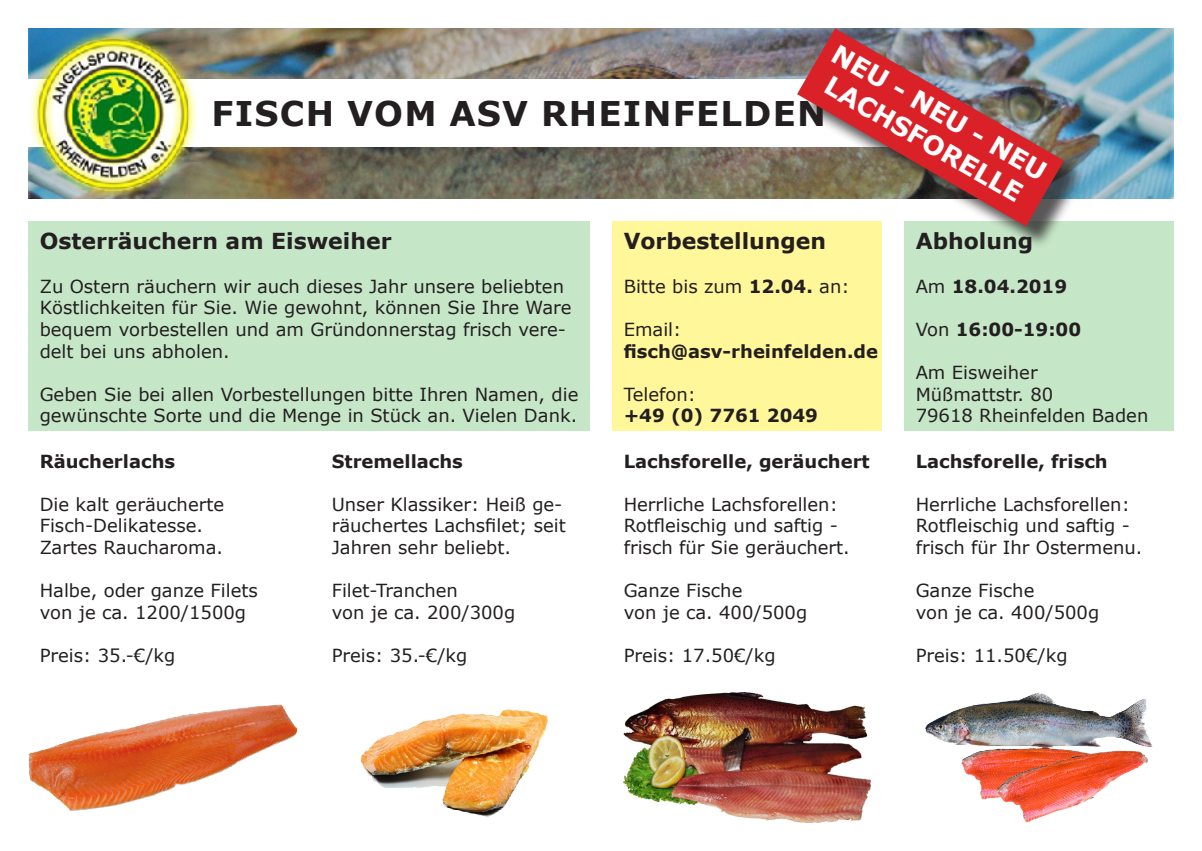
<style>
.page{position:relative;width:1202px;height:851px;background:#fff}
.page>*{position:absolute;margin:0;border:0;box-sizing:border-box;transform-origin:0 0}
.t1{font:700 34px "Verdana";letter-spacing:.035em;color:#231f20}
.t2{font:700 26px "Verdana";color:#fff}
.t3{font:700 22px "Verdana";color:#231f20}
.t4{font:18px/21.6px "Verdana";color:#231f20}
.t5{font:700 18px "Verdana";color:#231f20}
.s1{font-weight:700}
.s2{font-weight:400}
</style>
<div class="page">
<div style="left:904px;top:221px;width:270px;height:210px;background:#c6e6c8"></div>
<div style="left:612px;top:221px;width:270px;height:210px;background:#fff79a"></div>
<div style="left:28px;top:221px;width:562px;height:210px;background:#c6e6c8"></div>
<img style="left:198px;top:28px;width:976px;height:170px">
<img style="left:360px;top:709px;width:188px;height:108px">
<img style="left:28px;top:704px;width:270px;height:106px">
<div style="left:28px;top:79px;width:875px;height:67px;background:#fff"></div>
<img style="left:28px;top:28px;width:170px;height:170px">
<img style="left:623px;top:692px;width:248px;height:130px">
<img style="left:926px;top:692px;width:226px;height:130px">
<div style="left:801px;top:33px;width:286px;height:217px;background:#231f20;opacity:.75"></div>
<img style="left:797px;top:28px;width:267px;height:198px">
<p class="t2" style="left:843px;top:35px;width:245px;rotate:30deg">NEU - NEU - NEU</p>
<p class="t2" style="left:836px;top:67px;width:225px;rotate:30deg">LACHSFORELLE</p>
<p class="t1" style="left:212px;top:90px;width:616px">FISCH VOM ASV RHEINFELDEN</p>
<p class="t3" style="left:40px;top:226px;width:353px">Osterräuchern am Eisweiher</p>
<p class="t4" style="left:40px;top:275px;width:526px">Zu Ostern räuchern wir auch dieses Jahr unsere beliebten</p>
<p class="t4" style="left:40px;top:297px;width:533px">Köstlichkeiten für Sie. Wie gewohnt, können Sie Ihre Ware</p>
<p class="t4" style="left:40px;top:318px;width:528px">bequem vorbestellen und am Gründonnerstag frisch vere&shy;delt bei uns abholen.</p>
<p class="t4" style="left:40px;top:383px;width:540px">Geben Sie bei allen Vorbestellungen bitte Ihren Namen, die</p>
<p class="t4" style="left:40px;top:405px;width:539px">gewünschte Sorte und die Menge in Stück an. Vielen Dank.</p>
<p class="t5" style="left:40px;top:448px;width:137px">Räucherlachs</p>
<p class="t4" style="left:40px;top:493px;width:186px">Die kalt geräucherte</p>
<p class="t4" style="left:40px;top:515px;width:165px">Fisch-Delikatesse.</p>
<p class="t4" style="left:40px;top:536px;width:185px">Zartes Raucharoma.</p>
<p class="t4" style="left:40px;top:579px;width:220px">Halbe, oder ganze Filets</p>
<p class="t4" style="left:40px;top:601px;width:208px">von je ca. 1200/1500g</p>
<p class="t4" style="left:40px;top:644px;width:137px">Preis: 35.-€/kg</p>
<p class="t5" style="left:332px;top:448px;width:133px">Stremellachs</p>
<p class="t4" style="left:332px;top:493px;width:236px">Unser Klassiker: Heiß ge&shy;räuchertes Lachsfilet; seit<br>Jahren sehr beliebt.</p>
<p class="t4" style="left:332px;top:579px;width:128px">Filet-Tranchen</p>
<p class="t4" style="left:332px;top:601px;width:185px">von je ca. 200/300g</p>
<p class="t4" style="left:332px;top:644px;width:137px">Preis: 35.-€/kg</p>
<p class="t3" style="left:624px;top:226px;width:204px">Vorbestellungen</p>
<p class="t4" style="left:624px;top:275px;width:227px">Bitte bis zum <span class="s1">12.04.</span> an:</p>
<p class="t4" style="left:624px;top:318px;width:59px">Email:</p>
<p class="t5" style="left:624px;top:338px;width:256px">fisch@asv-rheinfelden.de</p>
<p class="t4" style="left:624px;top:383px;width:74px">Telefon:</p>
<p class="t5" style="left:624px;top:403px;width:196px">+49 (0) 7761 2049</p>
<p class="t5" style="left:624px;top:448px;width:248px">Lachsforelle, geräuchert</p>
<p class="t4" style="left:624px;top:493px;width:216px">Herrliche Lachsforellen:</p>
<p class="t4" style="left:624px;top:515px;width:228px">Rotfleischig und saftig - frisch für Sie geräuchert.</p>
<p class="t4" style="left:624px;top:579px;width:120px">Ganze Fische</p>
<p class="t4" style="left:624px;top:601px;width:185px">von je ca. 400/500g</p>
<p class="t4" style="left:624px;top:644px;width:153px">Preis: 17.50€/kg</p>
<p class="t3" style="left:916px;top:226px;width:119px">Abholung</p>
<p class="t5" style="left:916px;top:273px;width:153px"><span class="s2">Am</span> 18.04.2019</p>
<p class="t5" style="left:916px;top:316px;width:167px"><span class="s2">Von</span> 16:00-19:00</p>
<p class="t4" style="left:916px;top:361px;width:124px">Am Eisweiher</p>
<p class="t4" style="left:916px;top:383px;width:139px">Müßmattstr. 80</p>
<p class="t4" style="left:916px;top:405px;width:234px">79618 Rheinfelden Baden</p>
<p class="t5" style="left:916px;top:448px;width:194px">Lachsforelle, frisch</p>
<p class="t4" style="left:916px;top:493px;width:228px">Herrliche Lachsforellen:<br>Rotfleischig und saftig - frisch für Ihr Ostermenu.</p>
<p class="t4" style="left:916px;top:579px;width:120px">Ganze Fische</p>
<p class="t4" style="left:916px;top:601px;width:185px">von je ca. 400/500g</p>
<p class="t4" style="left:916px;top:644px;width:153px">Preis: 11.50€/kg</p>
</div>
